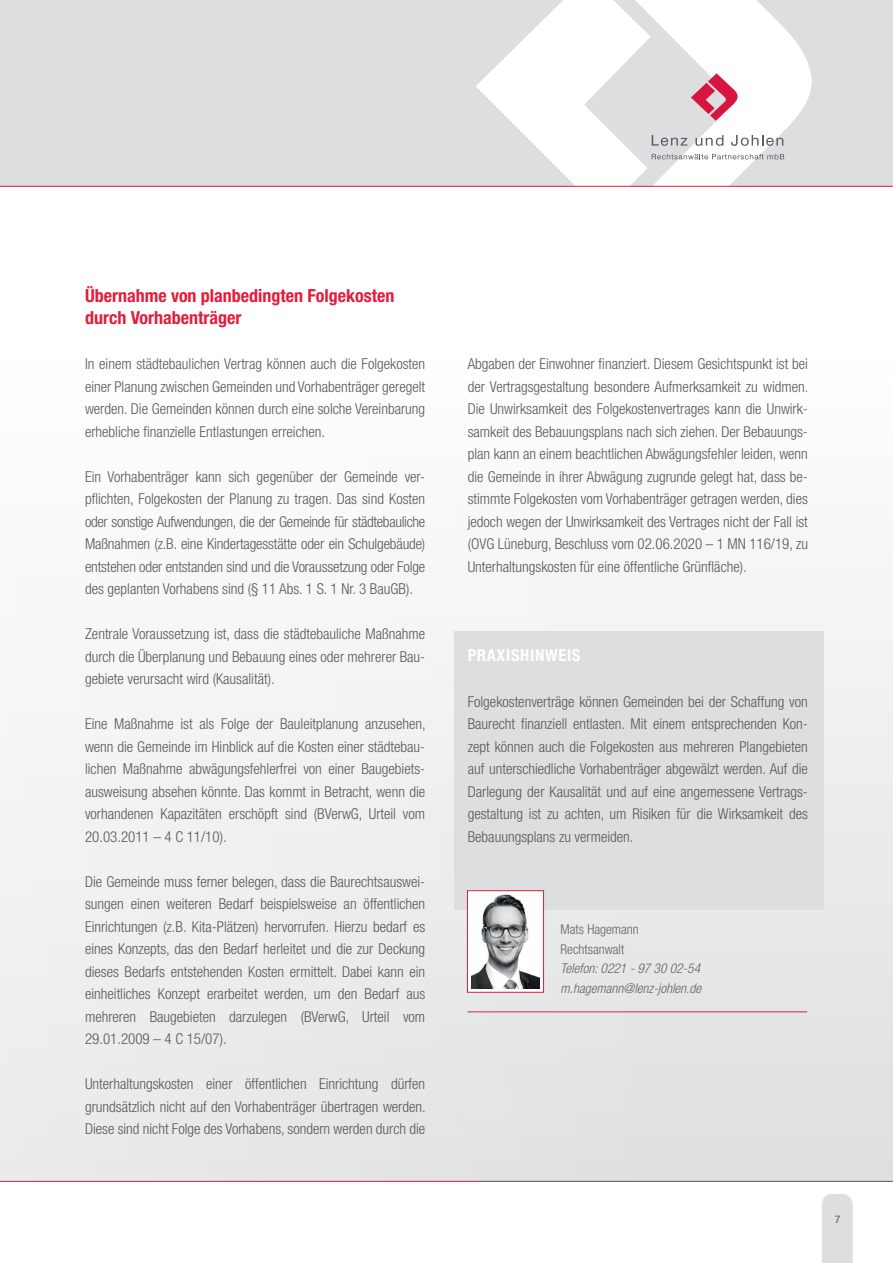
<style>
.page{position:relative;width:893px;height:1263px;background:#fff}
.page>*{position:absolute;margin:0;border:0;box-sizing:border-box;transform-origin:0 0}
.fliess{font:700 condensed 18px/22.5px "Helvetica Neue LT Std";color:#e41c3b}
.t1{font:700 condensed 16.5px "Helvetica Neue LT Std";letter-spacing:.04em;color:#fff}
.fliess-2{font:300 condensed 15px/22.5px "Helvetica Neue LT Std";color:#57585a;text-align:justify}
.t2{font:italic 300 condensed 13.5px "Helvetica Neue LT Std";color:#636366}
.t3{font:300 condensed 13.5px "Helvetica Neue LT Std";color:#636366}
.t4{font:10.5px "Helvetica Neue LT Std";color:#57585a}
</style>
<div class="page">
<div style="left:0;top:0;width:893px;height:187px;background:#dddee0"></div>
<svg style="left:784px;top:28px;width:29px;height:158px"></svg>
<div style="left:0;top:344px;width:893px;height:837px;background:linear-gradient(to bottom,#fff,#e3e3e5)"></div>
<svg style="left:476px;top:0;width:308px;height:186px"></svg>
<div style="left:454px;top:631px;width:370px;height:279px;background:#dddee0"></div>
<div style="left:467px;top:890px;width:77px;height:102px;background:#fff;border:1px solid #e41c3b"></div>
<img style="left:471px;top:895px;width:68px;height:93px">
<hr style="left:468px;top:1011px;width:339px;height:1px;background:#e41c3b">
<hr style="left:0;top:1181px;width:477px;height:1px;background:#e41c3b">
<hr style="left:0;top:186px;width:893px;height:1px;background:#e41c3b">
<hr style="left:476px;top:1181px;width:417px;height:1px;background:#57585a">
<div style="left:822px;top:1194px;width:31px;height:69px;background:#dddee0"></div>
<p class="fliess" style="left:85px;top:284px;width:311px">Übernahme von planbedingten Folgekosten durch Vorhabenträger</p>
<p class="fliess-2" style="left:85px;top:352px;width:342px">In einem städtebaulichen Vertrag können auch die Folgekosten einer Planung zwischen Gemeinden und Vorhabenträger geregelt werden. Die Gemeinden können durch eine solche Vereinbarung erhebliche finanzielle Entlastungen erreichen.</p>
<p class="fliess-2" style="left:85px;top:465px;width:342px">Ein Vorhabenträger kann sich gegenüber der Gemeinde ver&shy;pflichten, Folgekosten der Planung zu tragen. Das sind Kosten oder sonstige Aufwendungen, die der Gemeinde für städtebauliche Maßnahmen (z.B. eine Kindertagesstätte oder ein Schulgebäude) entstehen oder entstanden sind und die Voraussetzung oder Folge des geplanten Vorhabens sind (§ 11 Abs. 1 S. 1 Nr. 3 BauGB).</p>
<p class="fliess-2" style="left:85px;top:622px;width:342px">Zentrale Voraussetzung ist, dass die städtebauliche Maßnahme durch die Überplanung und Bebauung eines oder mehrerer Bau&shy;gebiete verursacht wird (Kausalität).</p>
<p class="fliess-2" style="left:85px;top:712px;width:342px">Eine Maßnahme ist als Folge der Bauleitplanung anzusehen, wenn die Gemeinde im Hinblick auf die Kosten einer städtebau&shy;lichen Maßnahme abwägungsfehlerfrei von einer Baugebiets&shy;ausweisung absehen könnte. Das kommt in Betracht, wenn die vorhandenen Kapazitäten erschöpft sind (BVerwG, Urteil vom 20.03.2011 – 4 C 11/10).</p>
<p class="fliess-2" style="left:85px;top:870px;width:342px">Die Gemeinde muss ferner belegen, dass die Baurechtsauswei&shy;sungen einen weiteren Bedarf beispielsweise an öffentlichen Einrichtungen (z.B. Kita-Plätzen) hervorrufen. Hierzu bedarf es eines Konzepts, das den Bedarf herleitet und die zur Deckung dieses Bedarfs entstehenden Kosten ermittelt. Dabei kann ein einheitliches Konzept erarbeitet werden, um den Bedarf aus mehreren Baugebieten darzulegen (BVerwG, Urteil vom 29.01.2009 – 4 C 15/07).</p>
<p class="fliess-2" style="left:85px;top:1072px;width:342px">Unterhaltungskosten einer öffentlichen Einrichtung dürfen grundsätzlich nicht auf den Vorhabenträger übertragen werden.<br>Diese sind nicht Folge des Vorhabens, sondern werden durch die</p>
<p class="fliess-2" style="left:468px;top:352px;width:342px">Abgaben der Einwohner finanziert. Diesem Gesichtspunkt ist bei der Vertragsgestaltung besondere Aufmerksamkeit zu widmen.<br>Die Unwirksamkeit des Folgekostenvertrages kann die Unwirk&shy;samkeit des Bebauungsplans nach sich ziehen. Der Bebauungs&shy;plan kann an einem beachtlichen Abwägungsfehler leiden, wenn die Gemeinde in ihrer Abwägung zugrunde gelegt hat, dass be&shy;stimmte Folgekosten vom Vorhabenträger getragen werden, dies jedoch wegen der Unwirksamkeit des Vertrages nicht der Fall ist (OVG Lüneburg, Beschluss vom 02.06.2020 – 1 MN 116/19, zu Unterhaltungskosten für eine öffentliche Grünfläche).</p>
<p class="t1" style="left:468px;top:645px;width:114px">PRAXISHINWEIS</p>
<p class="fliess-2" style="left:468px;top:690px;width:342px">Folgekostenverträge können Gemeinden bei der Schaffung von Baurecht finanziell entlasten. Mit einem entsprechenden Kon&shy;zept können auch die Folgekosten aus mehreren Plangebieten auf unterschiedliche Vorhabenträger abgewälzt werden. Auf die Darlegung der Kausalität und auf eine angemessene Vertrags&shy;gestaltung ist zu achten, um Risiken für die Wirksamkeit des Bebauungsplans zu vermeiden.</p>
<p class="t3" style="left:561px;top:921px;width:80px">Mats Hagemann</p>
<p class="t3" style="left:561px;top:941px;width:65px">Rechtsanwalt</p>
<p class="t2" style="left:561px;top:960px;width:141px">Telefon: 0221 - 97 30 02-54</p>
<p class="t2" style="left:561px;top:980px;width:142px">m.hagemann@lenz-johlen.de</p>
<p class="t4" style="left:835px;top:1213px;width:7px">7</p>
</div>
